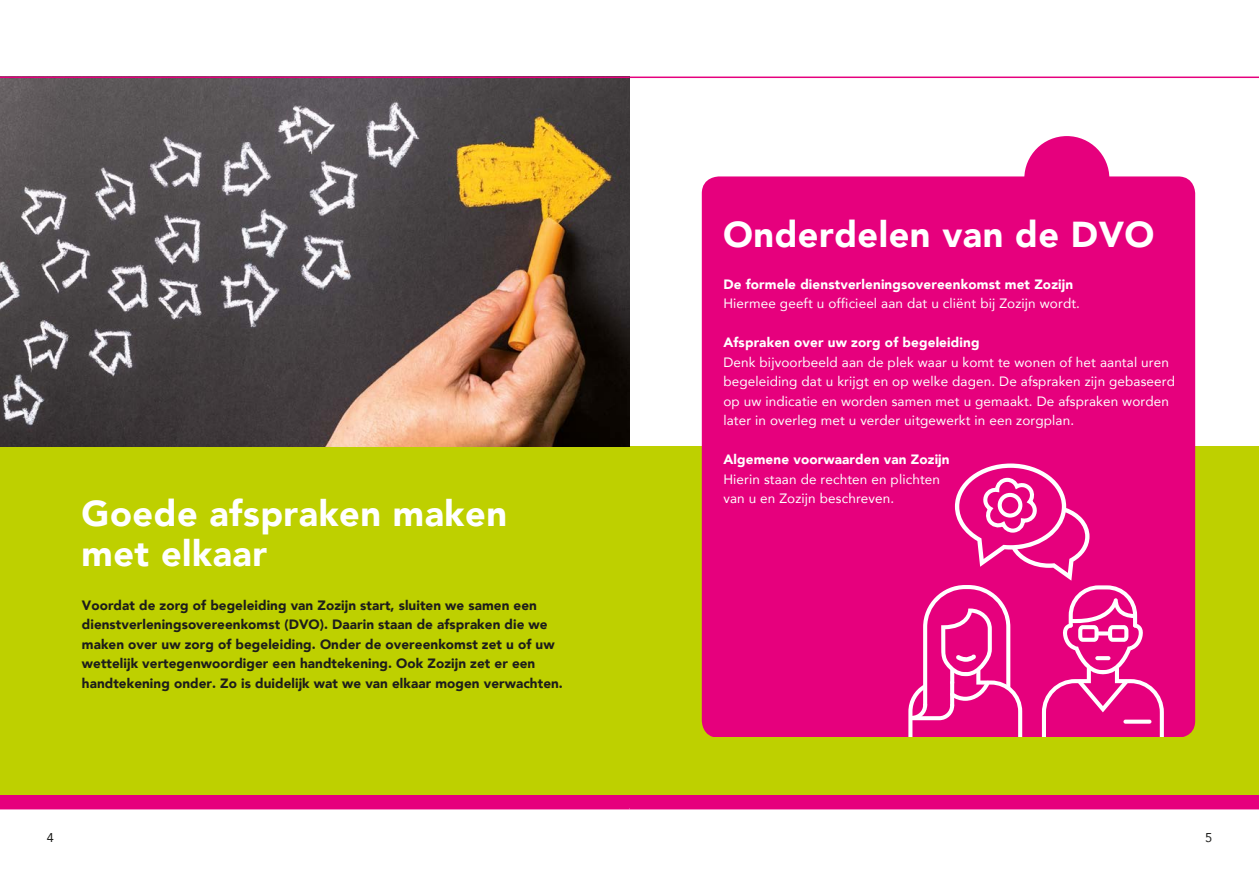
<style>
.page{position:relative;width:1259px;height:893px;background:#fff}
.page>*{position:absolute;margin:0;border:0;box-sizing:border-box;transform-origin:0 0}
.t1{font:900 36px/40.5px "Avenir";letter-spacing:.015em;color:#fff}
.t2{font:13.5px/19.5px "Avenir";letter-spacing:.01em;color:#fff}
.t3{font:900 13.5px/19.5px "Avenir";letter-spacing:.005em;color:#1d1d1b}
.t4{font:900 13.5px "Avenir";letter-spacing:.01em;color:#fff}
.t5{font:12.75px "Avenir";color:#1d1d1b}
</style>
<div class="page">
<div style="left:629px;top:446px;width:630px;height:349px;background:#bed000"></div>
<div style="left:0;top:446px;width:629px;height:349px;background:#bed000"></div>
<div style="left:0;top:795px;width:629px;height:13px;background:#e6007d"></div>
<div style="left:629px;top:795px;width:630px;height:13px;background:#e6007d"></div>
<hr style="left:629px;top:808px;width:630px;height:1px;background:#e6007d">
<hr style="left:0;top:808px;width:629px;height:1px;background:#e6007d">
<img style="left:0;top:78px;width:629px;height:368px">
<hr style="left:629px;top:77px;width:630px;height:1px;background:#e6007d">
<hr style="left:0;top:77px;width:629px;height:1px;background:#e6007d">
<div style="left:702px;top:176px;width:493px;height:562px;background:#e6007d;border-radius:17px"></div>
<div style="left:1024px;top:136px;width:85px;height:85px;background:#e6007d;border-radius:50%"></div>
<svg style="left:908px;top:463px;width:255px;height:275px"></svg>
<h1 class="t1" style="left:82px;top:492px;width:427px">Goede afspraken maken met elkaar</h1>
<p class="t3" style="left:82px;top:595px;width:482px">Voordat de zorg of begeleiding van Zozijn start, sluiten we samen een dienstverleningsovereenkomst (DVO). Daarin staan de afspraken die we maken over uw zorg of begeleiding. Onder de overeenkomst zet u of uw wettelijk vertegenwoordiger een handtekening. Ook Zozijn zet er een handtekening onder. Zo is duidelijk wat we van elkaar mogen verwachten.</p>
<h1 class="t1" style="left:723px;top:213px;width:433px">Onderdelen van de DVO</h1>
<p class="t4" style="left:723px;top:273px;width:351px">De formele dienstverleningsovereenkomst met Zozijn</p>
<p class="t2" style="left:723px;top:293px;width:358px">Hiermee geeft u officieel aan dat u cliënt bij Zozijn wordt.</p>
<p class="t4" style="left:723px;top:331px;width:258px">Afspraken over uw zorg of begeleiding</p>
<p class="t2" style="left:723px;top:352px;width:453px">Denk bijvoorbeeld aan de plek waar u komt te wonen of het aantal uren begeleiding dat u krijgt en op welke dagen. De afspraken zijn gebaseerd op uw indicatie en worden samen met u gemaakt. De afspraken worden later in overleg met u verder uitgewerkt in een zorgplan.</p>
<p class="t4" style="left:723px;top:448px;width:228px">Algemene voorwaarden van Zozijn</p>
<p class="t2" style="left:723px;top:469px;width:218px">Hierin staan de rechten en plichten van u en Zozijn beschreven.</p>
<p class="t5" style="left:47px;top:827px;width:9px">4</p>
<p class="t5" style="left:1205px;top:827px;width:9px">5</p>
</div>
